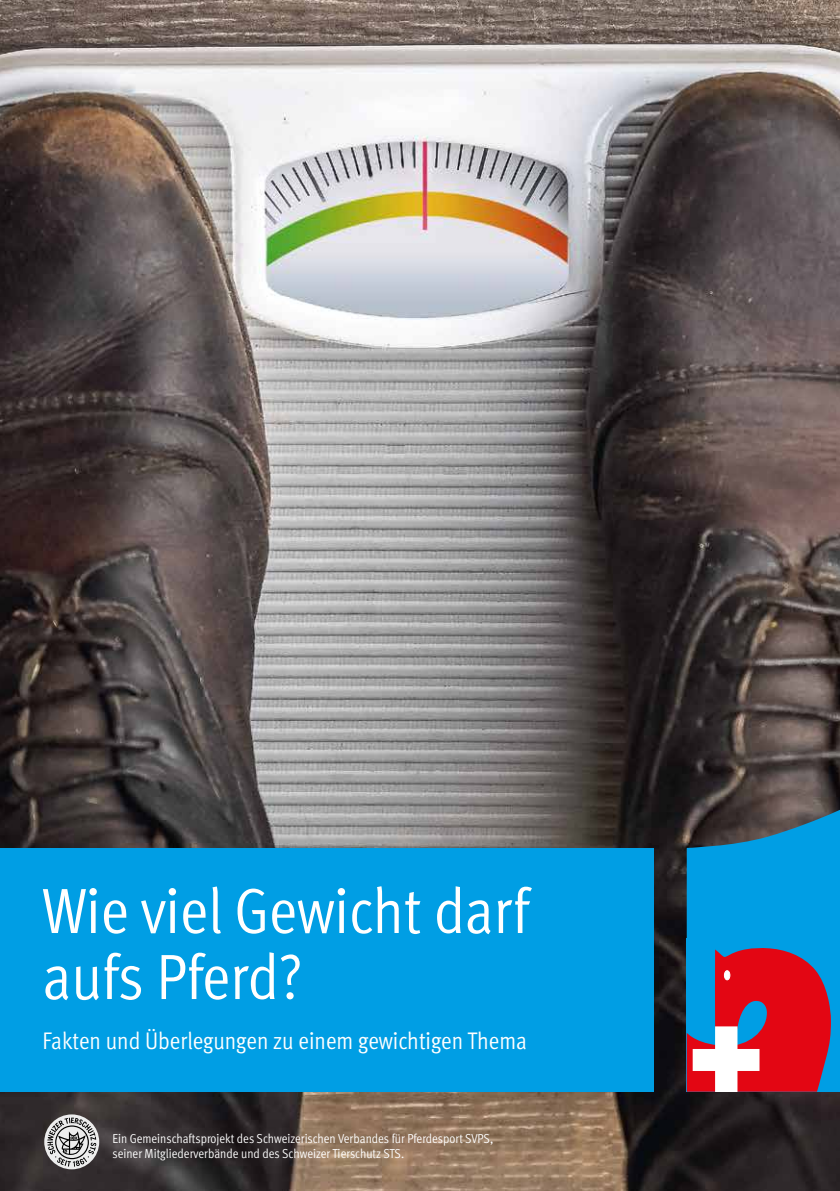
<style>
.page{position:relative;width:840px;height:1191px;background:#fff}
.page>*{position:absolute;margin:0;border:0;box-sizing:border-box;transform-origin:0 0}
.t1{font:64px/66px "Meta Pro Cond Norm";color:#fff}
.t2{font:24px "Meta Pro Cond Norm";color:#fff}
.t3{font:13px/15.6px "Meta Pro Cond Norm";color:#fff}
</style>
<div class="page">
<img style="left:0;top:0;width:839px;height:1191px">
<div style="left:0;top:848px;width:653px;height:243px;background:#009ee4"></div>
<svg style="left:686px;top:797px;width:153px;height:141px;background:#1484b7"></svg>
<div style="left:686px;top:938px;width:153px;height:153px;background:#009ee4"></div>
<svg style="left:686px;top:948px;width:144px;height:143px"></svg>
<div style="left:692px;top:1049px;width:67px;height:22px;background:#fff"></div>
<svg style="left:44px;top:1114px;width:55px;height:55px"></svg>
<svg style="left:47px;top:1117px;width:49px;height:49px;background:#9d9c9c"></svg>
<h1 class="t1" style="left:43px;top:880px;width:487px">Wie viel Gewicht darf aufs Pferd?</h1>
<h2 class="t2" style="left:43px;top:1029px;width:485px">Fakten und Überlegungen zu einem gewichtigen Thema</h2>
<p class="t3" style="left:112px;top:1130px;width:382px">Ein Gemeinschaftsprojekt des Schweizerischen Verbandes für Pferdesport SVPS, seiner Mitgliederverbände und des Schweizer Tierschutz STS.</p>
</div>
